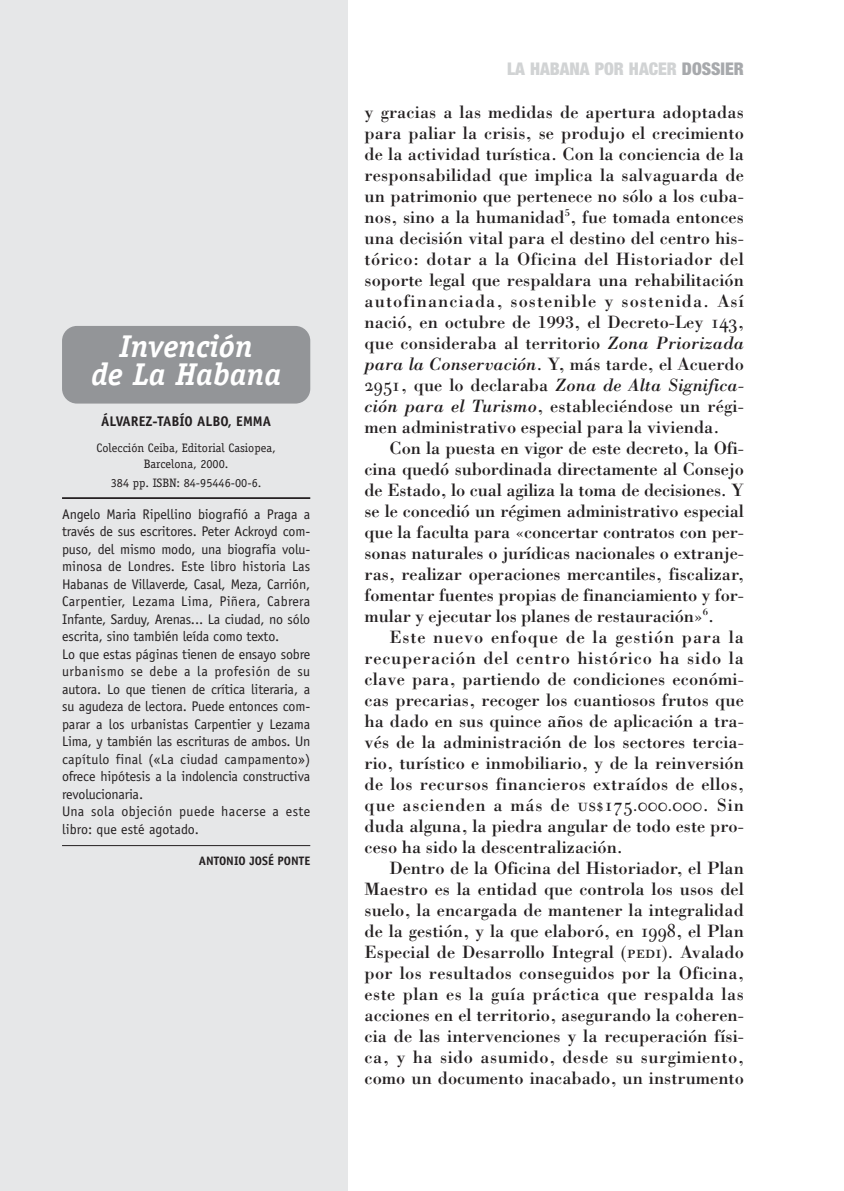
<style>
.page{position:relative;width:844px;height:1191px;background:#fff}
.page>*{position:absolute;margin:0;border:0;box-sizing:border-box;transform-origin:0 0}
.t1{font:italic 700 31.5px/28px "Officina Serif";color:#fff;text-align:center}
.t2{font:18.38px/21px "Bodoni";color:#231f20;text-align:justify}
.t3{font:900 condensed 17.5px "Helvetica Neue";color:#d1d3d4}
.t4{font:14px/17.5px "Officina Sans";letter-spacing:-.01em;color:#231f20}
.t5{font:700 14px "Officina Sans";color:#231f20}
.t6{font:12.25px/15.8px "Officina Serif";color:#231f20;text-align:center}
.t7{font:700 12.25px "Officina Sans";color:#231f20}
.s1{color:#a7a9ac}
.s2{font-family:"Bodoni Old Face BE Regular SC"}
.s3{font-style:italic}
</style>
<div class="page">
<div style="left:0;top:0;width:347px;height:1191px;background:#e6e7e8"></div>
<div style="left:62px;top:326px;width:248px;height:77px;background:#939598;border-radius:15px"></div>
<hr style="left:62px;top:497px;width:248px;height:2px;background:#231f20">
<hr style="left:62px;top:845px;width:248px;height:1px;background:#231f20">
<h1 class="t1" style="left:91px;top:335px;width:192px">Invención<br>de La Habana</h1>
<p class="t5" style="left:101px;top:416px;width:171px">ÁLVAREZ-TABÍO ALBO, EMMA</p>
<p class="t6" style="left:97px;top:441px;width:180px">Colección Ceiba, Editorial Casiopea,<br>Barcelona, 2000.</p>
<p class="t6" style="left:111px;top:476px;width:152px">384 pp. ISBN: 84-95446-00-6.</p>
<p class="t4" style="left:62px;top:506px;width:250px">Angelo Maria Ripellino biografió a Praga a través de sus escritores. Peter Ackroyd com&shy;puso, del mismo modo, una biografía volu&shy;minosa de Londres. Este libro historia Las Habanas de Villaverde, Casal, Meza, Carrión, Carpentier, Lezama Lima, Piñera, Cabrera Infante, Sarduy, Arenas... La ciudad, no sólo escrita, sino también leída como texto.<br>Lo que estas páginas tienen de ensayo sobre urbanismo se debe a la profesión de su autora. Lo que tienen de crítica literaria, a su agudeza de lectora. Puede entonces com&shy;parar a los urbanistas Carpentier y Lezama Lima, y también las escrituras de ambos. Un capítulo final («La ciudad campamento») ofrece hipótesis a la indolencia constructiva revolucionaria.<br>Una sola objeción puede hacerse a este libro: que esté agotado.</p>
<p class="t7" style="left:199px;top:856px;width:113px">ANTONIO JOSÉ PONTE</p>
<p class="t3" style="left:507px;top:63px;width:238px">LA HABANA POR HACER <span class="s1">DOSSIER</span></p>
<p class="t2" style="left:364px;top:103px;width:381px">y gracias a las medidas de apertura adoptadas para paliar la crisis, se produjo el crecimiento de la actividad turística. Con la conciencia de la responsabilidad que implica la salvaguarda de un patrimonio que pertenece no sólo a los cuba&shy;nos, sino a la humanidad<sup>5</sup>, fue tomada entonces una decisión vital para el destino del centro his&shy;tórico: dotar a la Oficina del Historiador del soporte legal que respaldara una rehabilitación autofinanciada, sostenible y sostenida. Así nació, en octubre de 1993, el Decreto-Ley <span class="s2">143</span>, que consideraba al territorio <span class="s3">Zona Priorizada para la Conservación</span>. Y, más tarde, el Acuerdo <span class="s2">2951</span>, que lo declaraba <span class="s3">Zona de Alta Significa&shy;ción para el Turismo</span>, estableciéndose un régi&shy;men administrativo especial para la vivienda.</p>
<p class="t2" style="left:364px;top:439px;width:381px;text-indent:25px">Con la puesta en vigor de este decreto, la Ofi&shy;cina quedó subordinada directamente al Consejo de Estado, lo cual agiliza la toma de decisiones. Y se le concedió un régimen administrativo especial que la faculta para «concertar contratos con per&shy;sonas naturales o jurídicas nacionales o extranje&shy;ras, realizar operaciones mercantiles, fiscalizar, fomentar fuentes propias de financiamiento y for&shy;mular y ejecutar los planes de restauración»<sup>6</sup>.</p>
<p class="t2" style="left:364px;top:628px;width:381px;text-indent:25px">Este nuevo enfoque de la gestión para la recuperación del centro histórico ha sido la clave para, partiendo de condiciones económi&shy;cas precarias, recoger los cuantiosos frutos que ha dado en sus quince años de aplicación a tra&shy;vés de la administración de los sectores tercia&shy;rio, turístico e inmobiliario, y de la reinversión de los recursos financieros extraídos de ellos, que ascienden a más de <span class="s2">us$175.000.000</span>. Sin duda alguna, la piedra angular de todo este pro&shy;ceso ha sido la descentralización.</p>
<p class="t2" style="left:364px;top:859px;width:381px;text-indent:25px">Dentro de la Oficina del Historiador, el Plan Maestro es la entidad que controla los usos del suelo, la encargada de mantener la integralidad de la gestión, y la que elaboró, en <span class="s2">1998</span>, el Plan Especial de Desarrollo Integral (<span class="s2">pedi</span>). Avalado por los resultados conseguidos por la Oficina, este plan es la guía práctica que respalda las acciones en el territorio, asegurando la coheren&shy;cia de las intervenciones y la recuperación físi&shy;ca, y ha sido asumido, desde su surgimiento, como un documento inacabado, un instrumento</p>
</div>
